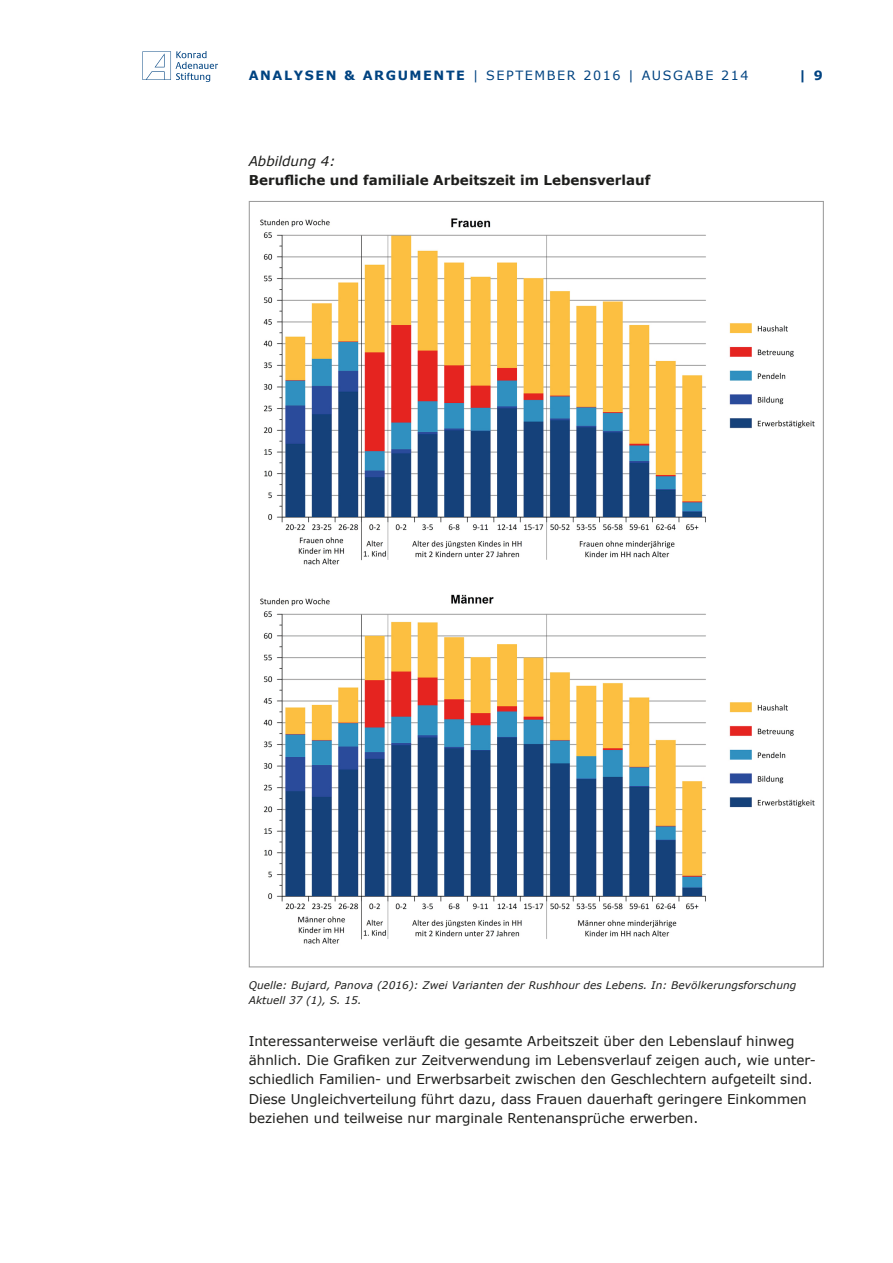
<style>
.page{position:relative;width:893px;height:1263px;background:#fff}
.page>*{position:absolute;margin:0;border:0;box-sizing:border-box;transform-origin:0 0}
.AA_Fließtext{font:13.5px/19.2px "Verdana";color:#1d1d1b}
.AA_Fließtext_bold{font:700 13.5px/19.2px "Verdana";color:#1d1d1b}
.t1{font:12.75px "Verdana";letter-spacing:.125em;color:#004381}
.t2{font:700 12.75px "Verdana";color:#004381}
.Abb_Bildunterschrift{font:italic 10.5px/15px "Verdana";letter-spacing:.01em;color:#1d1d1b}
.s1{font-weight:700}
.s2{font-weight:400;font-style:italic}
</style>
<div class="page">
<svg style="left:142px;top:51px;width:76px;height:31px"></svg>
<img style="left:260px;top:218px;width:555px;height:726px">
<p class="t1" style="left:249px;top:67px;width:501px"><span class="s1">ANALYSEN &amp; ARGUMENTE</span> | SEPTEMBER 2016 | AUSGABE 214</p>
<p class="t2" style="left:799px;top:66px;width:25px">| 9</p>
<p class="AA_Fließtext_bold" style="left:249px;top:151px;width:403px"><span class="s2">Abbildung 4:<br></span>Berufliche und familiale Arbeitszeit im Lebensverlauf</p>
<p class="Abb_Bildunterschrift" style="left:249px;top:977px;width:549px">Quelle: Bujard, Panova (2016): Zwei Varianten der Rushhour des Lebens. In: Bevölkerungsforschung<br>Aktuell 37 (1), S. 15.</p>
<p class="AA_Fließtext" style="left:249px;top:1031px;width:569px">Interessanterweise verläuft die gesamte Arbeitszeit über den Lebenslauf hinweg ähnlich. Die Grafiken zur Zeitverwendung im Lebensverlauf zeigen auch, wie unter&shy;schiedlich Familien- und Erwerbsarbeit zwischen den Geschlechtern aufgeteilt sind.<br>Diese Ungleichverteilung führt dazu, dass Frauen dauerhaft geringere Einkommen beziehen und teilweise nur marginale Rentenansprüche erwerben.</p>
</div>
